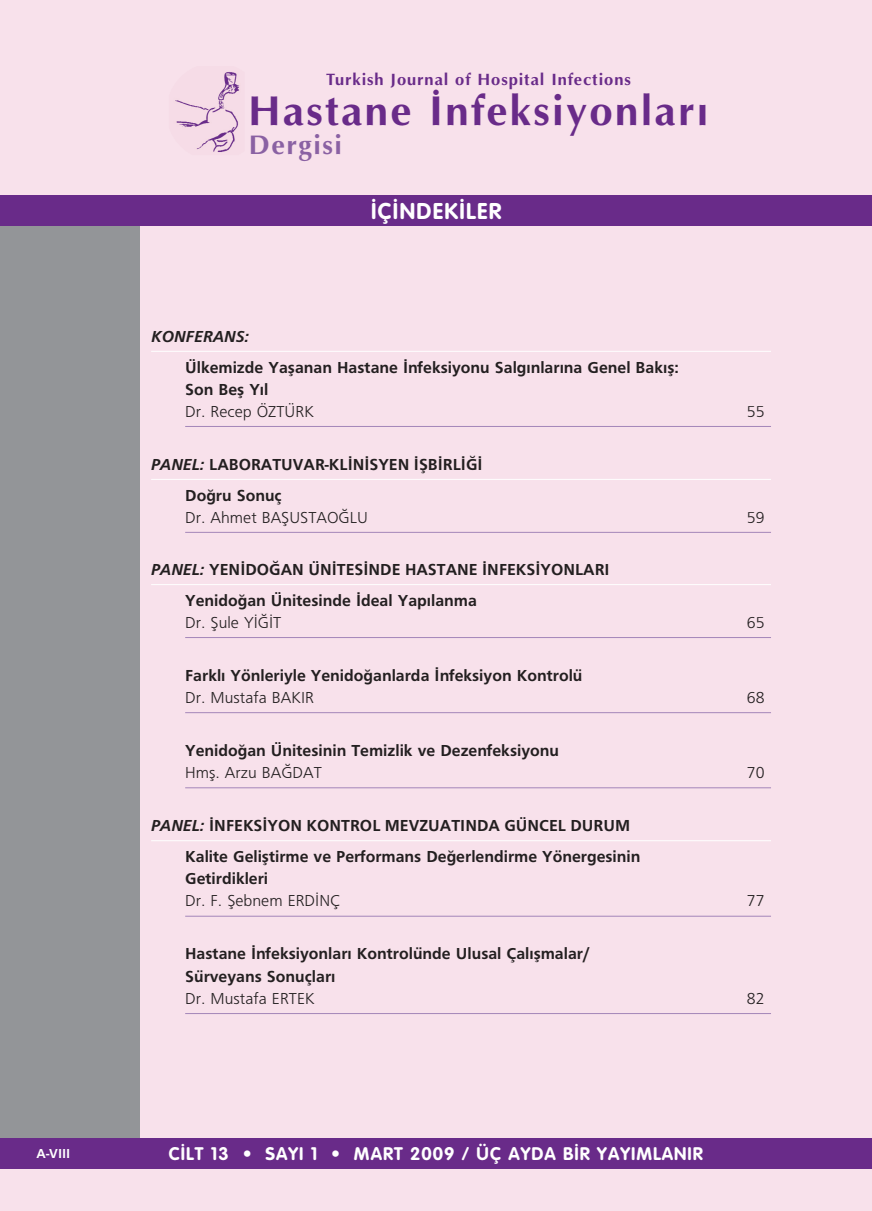
<style>
.page{position:relative;width:872px;height:1211px;background:#fff}
.page>*{position:absolute;margin:0;border:0;box-sizing:border-box;transform-origin:0 0}
.t1{font:700 42px "Optima";letter-spacing:.055em;color:#692b89}
.t2{font:700 27px "Optima";letter-spacing:.055em;color:#8a61a3}
.t3{font:700 22.5px "VAG Rounded";letter-spacing:.055em;color:#fff}
.t4{font:700 18px "VAG Rounded";letter-spacing:.055em;color:#fff}
.t5{font:700 16.5px/30.8px "Frutiger";color:#231f20}
.t6{font:300 16.5px "Frutiger";color:#231f20}
.t7{font:700 16.5px "Optima";letter-spacing:.055em;color:#692b89}
.t8{font:italic 700 16.5px "Frutiger";color:#231f20}
.t9{font:700 13.5px "Frutiger";color:#fff}
.s1{font-style:italic}
</style>
<div class="page">
<div style="left:0;top:0;width:872px;height:1210px;background:#f8e1eb"></div>
<hr style="left:151px;top:351px;width:620px;height:1px;background:#fff">
<hr style="left:185px;top:426px;width:586px;height:1px;background:#a486b9">
<hr style="left:151px;top:479px;width:620px;height:1px;background:#fff">
<hr style="left:185px;top:532px;width:586px;height:1px;background:#a486b9">
<hr style="left:151px;top:584px;width:620px;height:1px;background:#fff">
<hr style="left:185px;top:637px;width:586px;height:1px;background:#a486b9">
<hr style="left:185px;top:712px;width:586px;height:1px;background:#a486b9">
<hr style="left:185px;top:787px;width:586px;height:1px;background:#a486b9">
<hr style="left:151px;top:840px;width:620px;height:1px;background:#fff">
<hr style="left:185px;top:915px;width:586px;height:1px;background:#a486b9">
<hr style="left:185px;top:1013px;width:586px;height:1px;background:#a486b9">
<div style="left:0;top:220px;width:139px;height:922px;background:#939598"></div>
<div style="left:0;top:195px;width:872px;height:31px;background:#692b89"></div>
<div style="left:0;top:1138px;width:871px;height:30px;background:#692b89"></div>
<img style="left:175px;top:71px;width:65px;height:81px">
<p class="t7" style="left:326px;top:72px;width:306px">Turkish Journal of Hospital Infections</p>
<h1 class="t1" style="left:248px;top:94px;width:462px">Hastane İnfeksiyonları</h1>
<h2 class="t2" style="left:249px;top:134px;width:95px">Dergisi</h2>
<h3 class="t3" style="left:371px;top:202px;width:131px">‹Ç‹NDEK‹LER</h3>
<p class="t8" style="left:151px;top:330px;width:99px">KONFERANS:</p>
<p class="t5" style="left:185px;top:357px;width:495px;line-height:22.2px">Ülkemizde Yaflanan Hastane ‹nfeksiyonu Salg›nlar›na Genel Bak›fl:<br>Son Befl Y›l</p>
<p class="t6" style="left:185px;top:405px;width:130px">Dr. Recep ÖZTÜRK</p>
<p class="t6" style="left:747px;top:405px;width:19px">55</p>
<p class="t5" style="left:185px;top:450px;width:299px;text-indent:-34px"><span class="s1">PANEL:</span> LABORATUVAR-KL‹N‹SYEN ‹fiB‹RL‹⁄‹<br>Do¤ru Sonuç</p>
<p class="t6" style="left:185px;top:511px;width:184px">Dr. Ahmet BAfiUSTAO⁄LU</p>
<p class="t6" style="left:747px;top:511px;width:19px">59</p>
<p class="t5" style="left:185px;top:555px;width:426px;text-indent:-34px"><span class="s1">PANEL:</span> YEN‹DO⁄AN ÜN‹TES‹NDE HASTANE ‹NFEKS‹YONLARI<br>Yenido¤an Ünitesinde ‹deal Yap›lanma</p>
<p class="t6" style="left:185px;top:616px;width:98px">Dr. fiule Y‹⁄‹T</p>
<p class="t6" style="left:747px;top:616px;width:19px">65</p>
<p class="t5" style="left:185px;top:661px;width:399px">Farkl› Yönleriyle Yenido¤anlarda ‹nfeksiyon Kontrolü</p>
<p class="t6" style="left:185px;top:691px;width:130px">Dr. Mustafa BAKIR</p>
<p class="t6" style="left:747px;top:691px;width:19px">68</p>
<p class="t5" style="left:185px;top:736px;width:375px">Yenido¤an Ünitesinin Temizlik ve Dezenfeksiyonu</p>
<p class="t6" style="left:185px;top:766px;width:138px">Hmfl. Arzu BA⁄DAT</p>
<p class="t6" style="left:747px;top:766px;width:19px">70</p>
<p class="t5" style="left:185px;top:811px;width:457px;text-indent:-34px"><span class="s1">PANEL:</span> ‹NFEKS‹YON KONTROL MEVZUATINDA GÜNCEL DURUM<br>Kalite Gelifltirme ve Performans De¤erlendirme Yönergesinin</p>
<p class="t5" style="left:185px;top:864px;width:85px">Getirdikleri</p>
<p class="t6" style="left:185px;top:894px;width:156px">Dr. F. fiebnem ERD‹NÇ</p>
<p class="t6" style="left:747px;top:894px;width:19px">77</p>
<p class="t5" style="left:185px;top:944px;width:406px;line-height:22.2px">Hastane ‹nfeksiyonlar› Kontrolünde Ulusal Çal›flmalar/<br>Sürveyans Sonuçlar›</p>
<p class="t6" style="left:185px;top:991px;width:131px">Dr. Mustafa ERTEK</p>
<p class="t6" style="left:747px;top:991px;width:19px">82</p>
<p class="t9" style="left:37px;top:1148px;width:35px">A-VIII</p>
<p class="t4" style="left:169px;top:1146px;width:535px">C‹LT 13 • SAYI 1 • MART 2009 / ÜÇ AYDA B‹R YAYIMLANIR</p>
</div>
